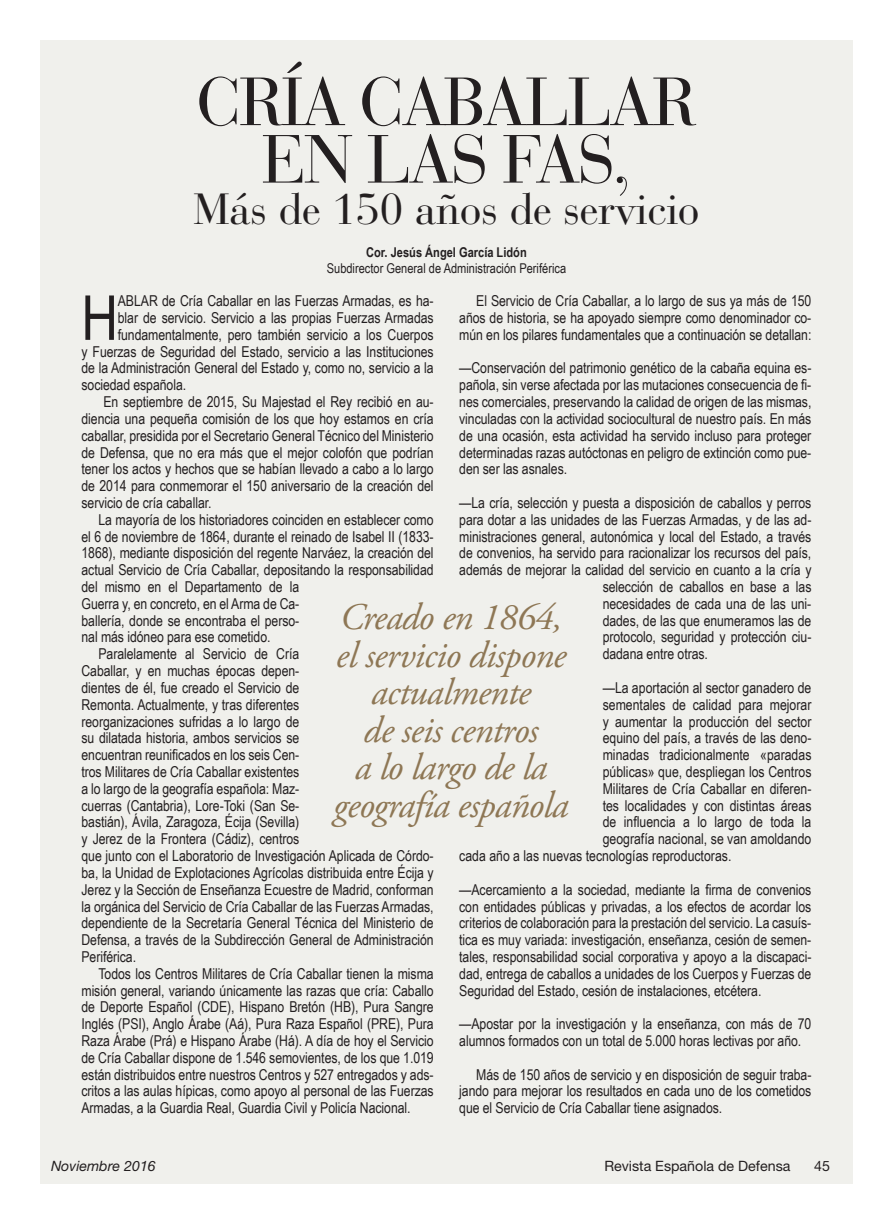
<style>
.page{position:relative;width:893px;height:1217px;background:#fff}
.page>*{position:absolute;margin:0;border:0;box-sizing:border-box;transform-origin:0 0}
.t1{font:67.5px/57.4px "Bauer Bodoni";letter-spacing:-.04em;color:#231f20;text-align:center}
.t2{font:61.95px "Arial Narrow";color:#231f20}
.t3{font:43.35px "Bauer Bodoni";letter-spacing:-.01em;color:#231f20}
.t4{font:italic 37.5px/37.5px "Adobe Garamond Pro";letter-spacing:-.02em;color:#8e7755;text-align:center}
.t5{font:15px/16.8px "Arial Narrow";letter-spacing:-.005em;color:#231f20;text-align:justify}
.t6{font:14.25px "Helvetica Neue";color:#231f20}
.t7{font:italic 14.25px "Helvetica Neue";color:#231f20}
.t8{font:13.5px "Arial Narrow";color:#231f20}
.t9{font:700 13.5px "Arial Narrow";color:#231f20}
</style>
<div class="page">
<div style="left:40px;top:40px;width:813px;height:1143px;background:#f0f0ec"></div>
<h1 class="t1" style="left:196px;top:74px;width:502px">CRÍA CABALLAR<br>EN LAS FAS,</h1>
<h3 class="t3" style="left:193px;top:183px;width:508px">MÁS DE 150 AÑOS DE SERVICIO</h3>
<p class="t9" style="left:366px;top:241px;width:162px">Cor. Jesús Ángel García Lidón</p>
<p class="t8" style="left:327px;top:259px;width:241px">Subdirector General de Administración Periférica</p>
<h2 class="t2" style="left:81px;top:272px;width:38px">H</h2>
<p class="t5" style="left:118px;top:292px;width:317px">ablar de Cría Caballar en las Fuerzas Armadas, es ha-</p>
<p class="t5" style="left:459px;top:292px;width:354px;text-indent:17px">El Servicio de Cría Caballar, a lo largo de sus ya más de 150 años de historia, se ha apoyado siempre como denominador co&shy;mún en los pilares fundamentales que a continuación se detallan:</p>
<p class="t5" style="left:459px;top:359px;width:354px">—Conservación del patrimonio genético de la cabaña equina es&shy;pañola, sin verse afectada por las mutaciones consecuencia de fi&shy;nes comerciales, preservando la calidad de origen de las mismas, vinculadas con la actividad sociocultural de nuestro país. En más de una ocasión, esta actividad ha servido incluso para proteger determinadas razas autóctonas en peligro de extinción como pue&shy;den ser las asnales.</p>
<p class="t5" style="left:459px;top:493px;width:354px">—La cría, selección y puesta a disposición de caballos y perros</p>
<p class="t5" style="left:459px;top:510px;width:354px">para dotar a las unidades de las Fuerzas Armadas, y de las ad-</p>
<p class="t5" style="left:459px;top:527px;width:354px">ministraciones general, autonómica y local del Estado, a través</p>
<p class="t5" style="left:459px;top:544px;width:354px">de convenios, ha servido para racionalizar los recursos del país,</p>
<p class="t5" style="left:459px;top:561px;width:354px">además de mejorar la calidad del servicio en cuanto a la cría y</p>
<p class="t5" style="left:603px;top:577px;width:210px">selección de caballos en base a las</p>
<p class="t5" style="left:603px;top:594px;width:210px">necesidades de cada una de las uni-</p>
<p class="t5" style="left:603px;top:611px;width:210px">dades, de las que enumeramos las de</p>
<p class="t5" style="left:603px;top:628px;width:210px">protocolo, seguridad y protección ciu-</p>
<p class="t5" style="left:603px;top:645px;width:107px">dadana entre otras.</p>
<p class="t5" style="left:603px;top:678px;width:210px">—La aportación al sector ganadero de</p>
<p class="t5" style="left:603px;top:695px;width:210px">sementales de calidad para mejorar</p>
<p class="t5" style="left:603px;top:712px;width:210px">y aumentar la producción del sector</p>
<p class="t5" style="left:603px;top:729px;width:210px">equino del país, a través de las deno-</p>
<p class="t5" style="left:603px;top:745px;width:210px">minadas tradicionalmente «paradas</p>
<p class="t5" style="left:603px;top:762px;width:210px">públicas» que, despliegan los Centros</p>
<p class="t5" style="left:603px;top:779px;width:210px">Militares de Cría Caballar en diferen-</p>
<p class="t5" style="left:603px;top:796px;width:210px">tes localidades y con distintas áreas</p>
<p class="t5" style="left:603px;top:813px;width:210px">de influencia a lo largo de toda la</p>
<p class="t5" style="left:603px;top:829px;width:210px">geografía nacional, se van amoldando</p>
<p class="t5" style="left:459px;top:846px;width:274px">cada año a las nuevas tecnologías reproductoras.</p>
<p class="t5" style="left:459px;top:880px;width:354px">—Acercamiento a la sociedad, mediante la firma de convenios con entidades públicas y privadas, a los efectos de acordar los criterios de colaboración para la prestación del servicio. La casuís&shy;tica es muy variada: investigación, enseñanza, cesión de semen&shy;tales, responsabilidad social corporativa y apoyo a la discapaci&shy;dad, entrega de caballos a unidades de los Cuerpos y Fuerzas de Seguridad del Estado, cesión de instalaciones, etcétera.</p>
<p class="t5" style="left:459px;top:1014px;width:354px">—Apostar por la investigación y la enseñanza, con más de 70 alumnos formados con un total de 5.000 horas lectivas por año.</p>
<p class="t5" style="left:459px;top:1065px;width:354px;text-indent:17px">Más de 150 años de servicio y en disposición de seguir traba&shy;jando para mejorar los resultados en cada uno de los cometidos que el Servicio de Cría Caballar tiene asignados.</p>
<p class="t5" style="left:118px;top:309px;width:317px">blar de servicio. Servicio a las propias Fuerzas Armadas</p>
<p class="t5" style="left:118px;top:325px;width:317px">fundamentalmente, pero también servicio a los Cuerpos</p>
<p class="t5" style="left:81px;top:342px;width:354px">y Fuerzas de Seguridad del Estado, servicio a las Instituciones</p>
<p class="t5" style="left:81px;top:359px;width:354px">de la Administración General del Estado y, como no, servicio a la</p>
<p class="t5" style="left:81px;top:376px;width:106px">sociedad española.</p>
<p class="t5" style="left:103px;top:393px;width:332px">En septiembre de 2015, Su Majestad el Rey recibió en au-</p>
<p class="t5" style="left:81px;top:409px;width:354px">diencia una pequeña comisión de los que hoy estamos en cría</p>
<p class="t5" style="left:81px;top:426px;width:354px">caballar, presidida por el Secretario General Técnico del Ministerio</p>
<p class="t5" style="left:81px;top:443px;width:354px">de Defensa, que no era más que el mejor colofón que podrían</p>
<p class="t5" style="left:81px;top:460px;width:354px">tener los actos y hechos que se habían llevado a cabo a lo largo</p>
<p class="t5" style="left:81px;top:477px;width:354px">de 2014 para conmemorar el 150 aniversario de la creación del</p>
<p class="t5" style="left:81px;top:493px;width:132px">servicio de cría caballar.</p>
<p class="t5" style="left:99px;top:510px;width:337px">La mayoría de los historiadores coinciden en establecer como</p>
<p class="t5" style="left:81px;top:527px;width:354px">el 6 de noviembre de 1864, durante el reinado de Isabel II (1833-</p>
<p class="t5" style="left:81px;top:544px;width:354px">1868), mediante disposición del regente Narváez, la creación del</p>
<p class="t5" style="left:81px;top:561px;width:354px">actual Servicio de Cría Caballar, depositando la responsabilidad</p>
<p class="t5" style="left:81px;top:577px;width:219px">del mismo en el Departamento de la</p>
<p class="t5" style="left:81px;top:594px;width:219px">Guerra y, en concreto, en el Arma de Ca-</p>
<p class="t5" style="left:81px;top:611px;width:219px">ballería, donde se encontraba el perso-</p>
<p class="t5" style="left:81px;top:628px;width:191px">nal más idóneo para ese cometido.</p>
<p class="t5" style="left:99px;top:645px;width:202px">Paralelamente al Servicio de Cría</p>
<p class="t5" style="left:81px;top:661px;width:219px">Caballar, y en muchas épocas depen-</p>
<p class="t5" style="left:81px;top:678px;width:219px">dientes de él, fue creado el Servicio de</p>
<p class="t5" style="left:81px;top:695px;width:219px">Remonta. Actualmente, y tras diferentes</p>
<p class="t5" style="left:81px;top:712px;width:219px">reorganizaciones sufridas a lo largo de</p>
<p class="t5" style="left:81px;top:729px;width:219px">su dilatada historia, ambos servicios se</p>
<p class="t5" style="left:81px;top:745px;width:219px">encuentran reunificados en los seis Cen-</p>
<p class="t5" style="left:81px;top:762px;width:219px">tros Militares de Cría Caballar existentes</p>
<p class="t5" style="left:81px;top:779px;width:219px">a lo largo de la geografía española: Maz-</p>
<p class="t5" style="left:81px;top:796px;width:219px">cuerras (Cantabria), Lore-Toki (San Se-</p>
<p class="t5" style="left:81px;top:813px;width:219px">bastián), Ávila, Zaragoza, Écija (Sevilla)</p>
<p class="t5" style="left:81px;top:829px;width:219px">y Jerez de la Frontera (Cádiz), centros</p>
<p class="t5" style="left:81px;top:846px;width:354px">que junto con el Laboratorio de Investigación Aplicada de Córdo-</p>
<p class="t5" style="left:81px;top:863px;width:354px">ba, la Unidad de Explotaciones Agrícolas distribuida entre Écija y</p>
<p class="t5" style="left:81px;top:880px;width:354px">Jerez y la Sección de Enseñanza Ecuestre de Madrid, conforman</p>
<p class="t5" style="left:81px;top:897px;width:354px">la orgánica del Servicio de Cría Caballar de las Fuerzas Armadas,</p>
<p class="t5" style="left:81px;top:913px;width:354px">dependiente de la Secretaría General Técnica del Ministerio de</p>
<p class="t5" style="left:81px;top:930px;width:354px">Defensa, a través de la Subdirección General de Administración</p>
<p class="t5" style="left:81px;top:947px;width:56px">Periférica.</p>
<p class="t5" style="left:99px;top:964px;width:337px">Todos los Centros Militares de Cría Caballar tienen la misma</p>
<p class="t5" style="left:81px;top:981px;width:354px">misión general, variando únicamente las razas que cría: Caballo</p>
<p class="t5" style="left:81px;top:997px;width:354px">de Deporte Español (CDE), Hispano Bretón (HB), Pura Sangre</p>
<p class="t5" style="left:81px;top:1014px;width:354px">Inglés (PSI), Anglo Árabe (Aá), Pura Raza Español (PRE), Pura</p>
<p class="t5" style="left:81px;top:1031px;width:354px">Raza Árabe (Prá) e Hispano Árabe (Há). A día de hoy el Servicio</p>
<p class="t5" style="left:81px;top:1048px;width:354px">de Cría Caballar dispone de 1.546 semovientes, de los que 1.019</p>
<p class="t5" style="left:81px;top:1065px;width:354px">están distribuidos entre nuestros Centros y 527 entregados y ads-</p>
<p class="t5" style="left:81px;top:1081px;width:354px">critos a las aulas hípicas, como apoyo al personal de las Fuerzas</p>
<p class="t5" style="left:81px;top:1098px;width:331px">Armadas, a la Guardia Real, Guardia Civil y Policía Nacional.</p>
<h3 class="t4" style="left:334px;top:599px;width:236px">Creado en 1864, el servicio dispone actualmente<br>de seis centros<br>a lo largo de la geografía española</h3>
<p class="t7" style="left:51px;top:1157px;width:106px">Noviembre 2016</p>
<p class="t6" style="left:604px;top:1157px;width:188px">Revista Española de Defensa</p>
<p class="t6" style="left:814px;top:1157px;width:17px">45</p>
</div>
